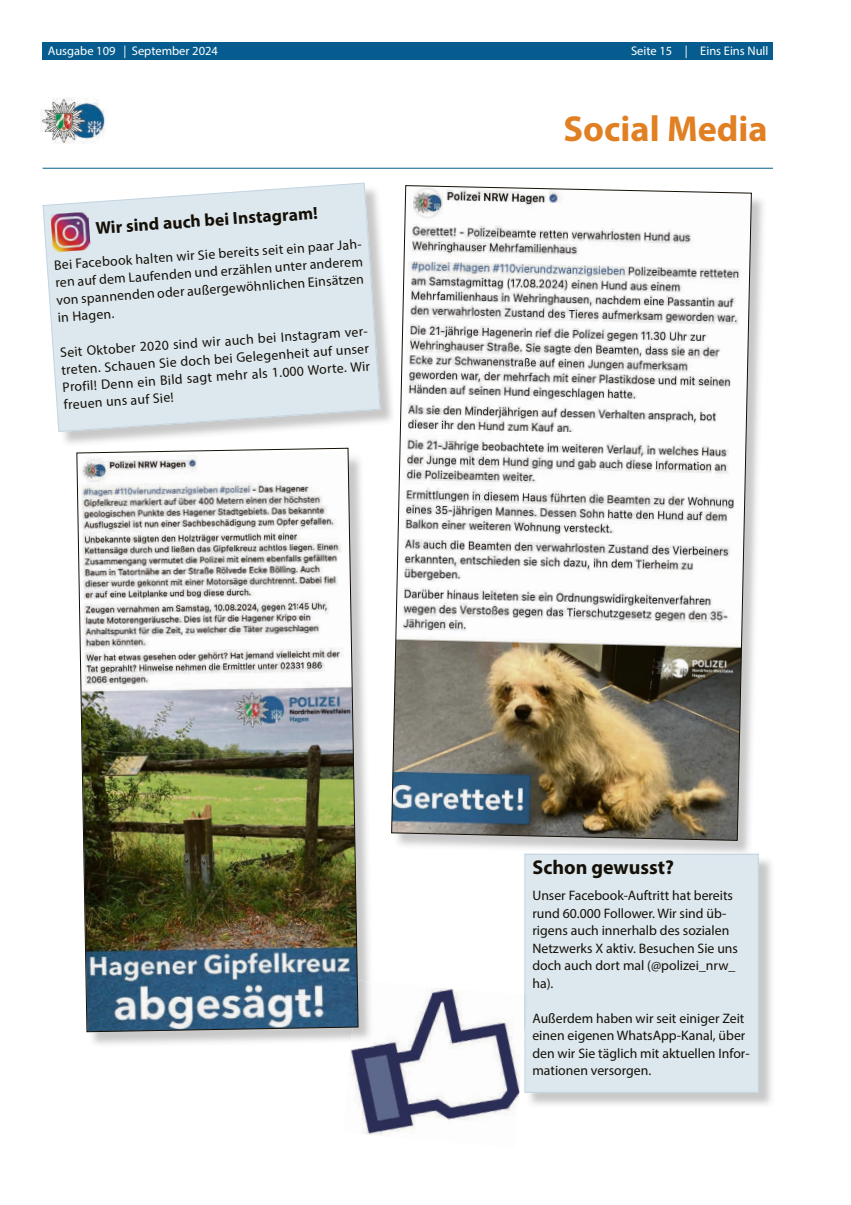
<style>
.page{position:relative;width:851px;height:1205px;background:#fff}
.page>*{position:absolute;margin:0;border:0;box-sizing:border-box;transform-origin:0 0}
.t1{font:700 36.25px "Myriad Pro";color:#e17f23}
.t2{font:700 20px "Myriad Pro";color:#151007}
.t3{font:700 17.5px "Myriad Pro";color:#151007}
.t4{font:13.75px/17.5px "Myriad Pro";color:#151007}
.t5{font:12.5px "Myriad Pro";color:#fff}
</style>
<div class="page">
<hr style="left:43px;top:168px;width:729px;height:1px;background:#065c8e">
<div style="left:43px;top:43px;width:729px;height:17px;background:#065c8e"></div>
<div style="left:524px;top:856px;width:234px;height:237px;background:#dce7ee"></div>
<img style="left:350px;top:988px;width:170px;height:147px">
<img style="left:525px;top:995px;width:2px;height:29px">
<img style="left:524px;top:995px;width:1px;height:39px">
<img style="left:398px;top:192px;width:365px;height:663px">
<img style="left:524px;top:854px;width:234px;height:2px">
<svg style="left:391px;top:185px;width:360px;height:656px"></svg>
<img style="left:63px;top:185px;width:333px;height:262px">
<img style="left:393px;top:187px;width:3px;height:260px">
<svg style="left:43px;top:183px;width:337px;height:249px;fill:#dce7ee"></svg>
<img style="left:50px;top:212px;width:41px;height:40px">
<img style="left:350px;top:980px;width:24px;height:67px">
<img style="left:76px;top:448px;width:283px;height:584px">
<img style="left:41px;top:98px;width:65px;height:46px">
<p class="t5" style="left:48px;top:43px;width:171px">Ausgabe 109 | September 2024</p>
<p class="t3" style="left:95px;top:217px;width:224px;rotate:-4deg">Wir sind auch bei Instagram!</p>
<p class="t4" style="left:53px;top:256px;width:312px;rotate:-4deg">Bei Facebook halten wir Sie bereits seit ein paar Jah&shy;ren auf dem Laufenden und erzählen unter anderem von spannenden oder außergewöhnlichen Einsätzen in Hagen.</p>
<p class="t4" style="left:60px;top:343px;width:312px;rotate:-4deg">Seit Oktober 2020 sind wir auch bei Instagram ver&shy;treten. Schauen Sie doch bei Gelegenheit auf unser Profil! Denn ein Bild sagt mehr als 1.000 Worte. Wir freuen uns auf Sie!</p>
<p class="t5" style="left:631px;top:43px;width:139px">Seite 15 | Eins Eins Null</p>
<h1 class="t1" style="left:563px;top:105px;width:206px">Social Media</h1>
<h2 class="t2" style="left:532px;top:854px;width:143px">Schon gewusst?</h2>
<p class="t4" style="left:532px;top:886px;width:207px">Unser Facebook-Auftritt hat bereits rund 60.000 Follower. Wir sind üb&shy;rigens auch innerhalb des sozialen<br>Netzwerks X aktiv. Besuchen Sie uns doch auch dort mal (@polizei_nrw_ ha).</p>
<p class="t4" style="left:532px;top:1009px;width:219px">Außerdem haben wir seit einiger Zeit einen eigenen WhatsApp-Kanal, über den wir Sie täglich mit aktuellen Infor&shy;mationen versorgen.</p>
</div>
